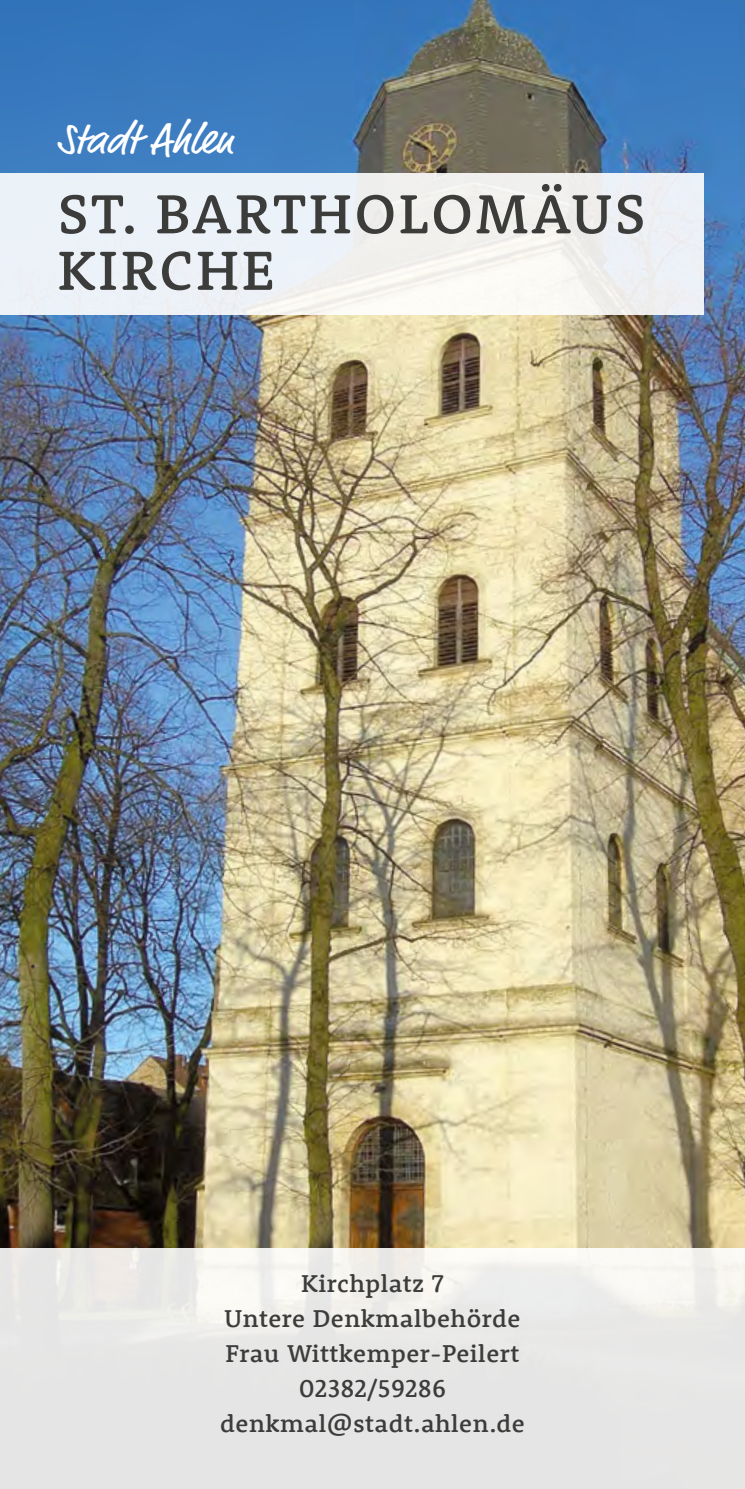
<style>
.page{position:relative;width:745px;height:1489px;background:#fff}
.page>*{position:absolute;margin:0;border:0;box-sizing:border-box;transform-origin:0 0}
.t1{font:500 56.5px/56.5px "Rooney";letter-spacing:.05em;color:#3c3c3b}
.t2{font:43px "Market Pro";color:#fff}
.t3{font:500 25px/35px "Rooney";letter-spacing:.02em;color:#3c3c3b;text-align:center}
</style>
<div class="page">
<img style="left:0;top:0;width:744px;height:1247px">
<div style="left:0;top:1247px;width:744px;height:241px;background:linear-gradient(to bottom,#f1f0ed,#e1e2e3)"></div>
<div style="left:0;top:173px;width:703px;height:142px;background:linear-gradient(to right,#ebf2f9,#f3f2f0)"></div>
<h2 class="t2" style="left:57px;top:110px;width:178px">Stadt Ahlen</h2>
<h1 class="t1" style="left:58px;top:184px;width:589px">ST. BARTHOLOMÄUS<br>KIRCHE</h1>
<p class="t3" style="left:220px;top:1265px;width:306px">Kirchplatz 7<br>Untere Denkmalbehörde<br>Frau Wittkemper-Peilert<br>02382/59286 denkmal@stadt.ahlen.de</p>
</div>
